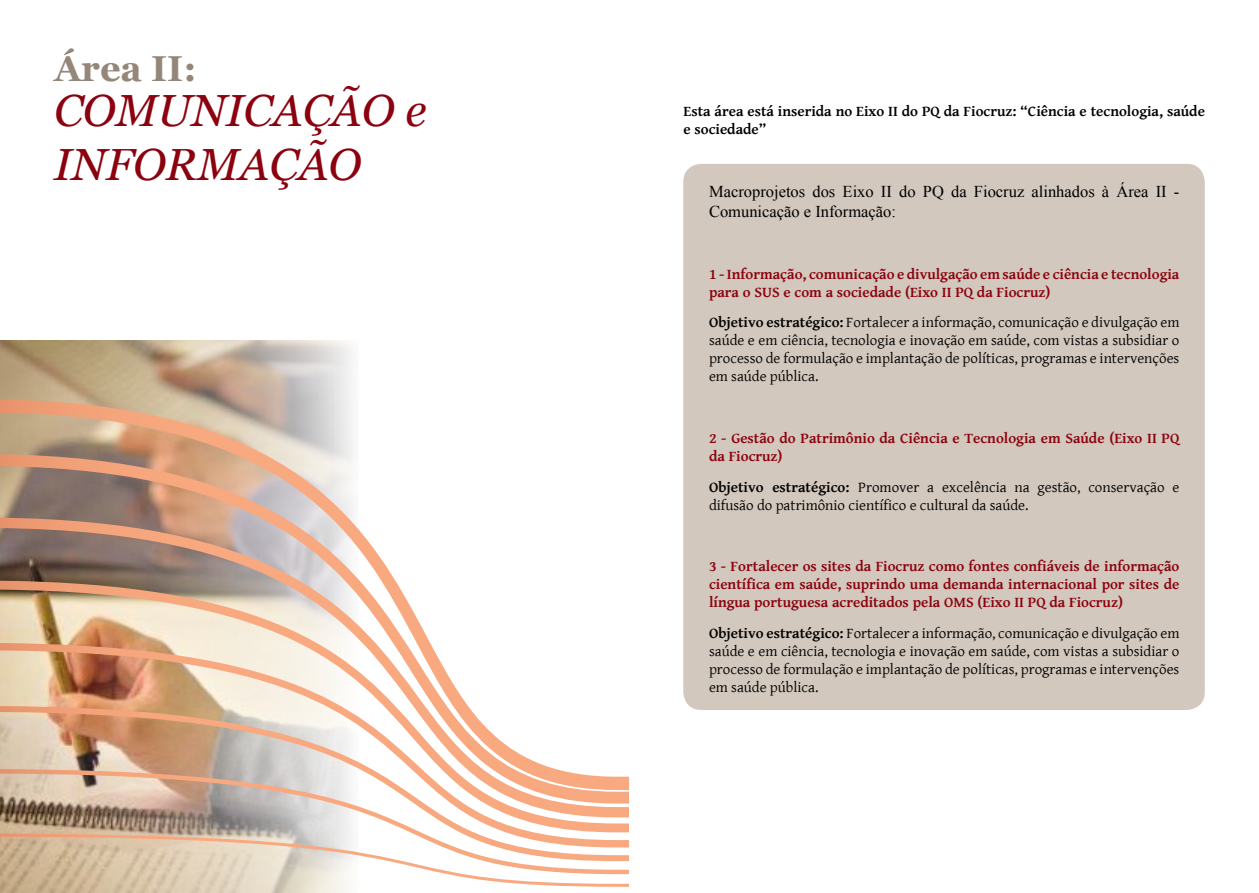
<style>
.page{position:relative;width:1259px;height:893px;background:#fff}
.page>*{position:absolute;margin:0;border:0;box-sizing:border-box;transform-origin:0 0}
.t1{font:italic 45px/54px "Georgia";color:#8b010e}
.t2{font:700 36px "Georgia";color:#948779}
.t3{font:16.5px/19.8px "Times New Roman";color:#000}
.t4{font:15px/18px "Gentium Basic";color:#000;text-align:justify}
.t5{font:700 15px/18px "Gentium Basic";color:#8b010e}
.t6{font:700 15px/18px "Gentium Basic";color:#000}
.s1{font-weight:700}
</style>
<div class="page">
<img style="left:0;top:341px;width:352px;height:552px">
<svg style="left:0;top:399px;width:1205px;height:182px"></svg>
<svg style="left:0;top:861px;width:629px;height:26px"></svg>
<svg style="left:0;top:832px;width:629px;height:29px"></svg>
<svg style="left:0;top:581px;width:1205px;height:251px"></svg>
<div style="left:683px;top:164px;width:521px;height:546px;background:#d2c8bd;border-radius:18px"></div>
<div style="left:629px;top:768px;width:630px;height:125px;background:#fff"></div>
<h2 class="t2" style="left:54px;top:48px;width:144px">Área II:</h2>
<h1 class="t1" style="left:54px;top:84px;width:374px">COMUNICAÇÃO e<br>INFORMAÇÃO</h1>
<p class="t6" style="left:683px;top:101px;width:523px">Esta área está inserida no Eixo II do PQ da Fiocruz: “Ciência e tecnologia, saúde e sociedade”</p>
<p class="t3" style="left:709px;top:182px;width:472px">Macroprojetos dos Eixo II do PQ da Fiocruz alinhados à Área II -<br>Comunicação e Informação:</p>
<p class="t5" style="left:709px;top:264px;width:472px">1 - Informação, comunicação e divulgação em saúde e ciência e tecnologia para o SUS e com a sociedade (Eixo II PQ da Fiocruz)</p>
<p class="t4" style="left:709px;top:313px;width:472px"><span class="s1">Objetivo estratégico:</span> Fortalecer a informação, comunicação e divulgação em saúde e em ciência, tecnologia e inovação em saúde, com vistas a subsidiar o processo de formulação e implantação de políticas, programas e intervenções em saúde pública.</p>
<p class="t5" style="left:709px;top:428px;width:472px">2 - Gestão do Patrimônio da Ciência e Tecnologia em Saúde (Eixo II PQ da Fiocruz)</p>
<p class="t4" style="left:709px;top:477px;width:472px"><span class="s1">Objetivo estratégico:</span> Promover a excelência na gestão, conservação e difusão do patrimônio científico e cultural da saúde.</p>
<p class="t5" style="left:709px;top:557px;width:472px;text-align:justify">3 - Fortalecer os sites da Fiocruz como fontes confiáveis de informação científica em saúde, suprindo uma demanda internacional por sites de língua portuguesa acreditados pela OMS (Eixo II PQ da Fiocruz)</p>
<p class="t4" style="left:709px;top:623px;width:472px"><span class="s1">Objetivo estratégico:</span> Fortalecer a informação, comunicação e divulgação em saúde e em ciência, tecnologia e inovação em saúde, com vistas a subsidiar o processo de formulação e implantação de políticas, programas e intervenções em saúde pública.</p>
</div>
